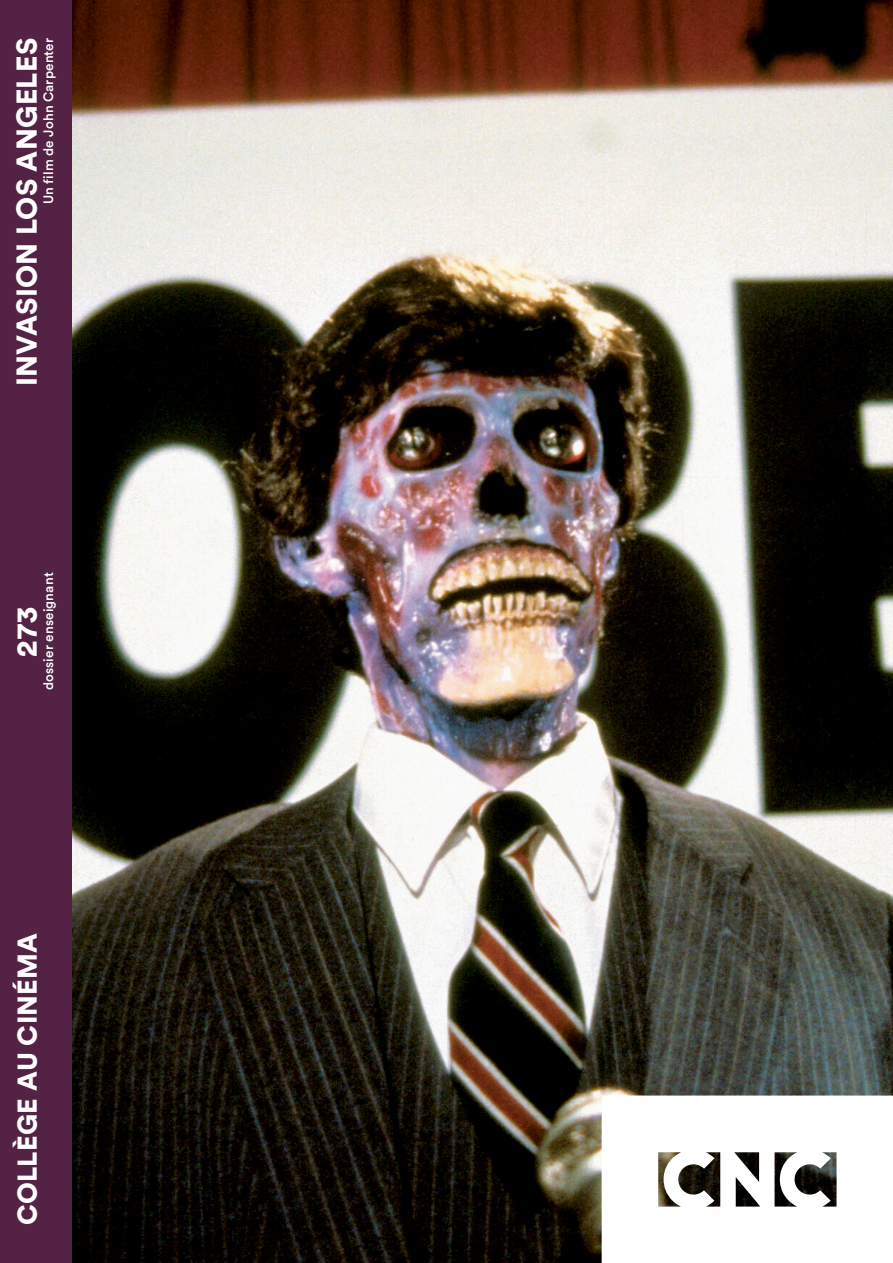
<style>
.page{position:relative;width:893px;height:1263px;background:#532244}
.page>*{position:absolute;margin:0;border:0;box-sizing:border-box;transform-origin:0 0}
.t1{font:900 29.4px "Circular Std";color:#fff}
.t2{font:900 28.5px "Circular Std";letter-spacing:.01em;color:#fff}
.t3{font:900 27px "Circular Std";letter-spacing:.01em;color:#fff}
.t4{font:500 13.5px "Circular Std";letter-spacing:.01em;color:#fff}
</style>
<div class="page">
<img style="left:72px;top:0;width:821px;height:1263px">
<svg style="left:602px;top:1095px;width:291px;height:168px;background:#e9e8e7"></svg>
<p class="t4" style="left:40px;top:204px;width:168px;rotate:-90deg">Un film de John Carpenter</p>
<p class="t2" style="left:8px;top:386px;width:350px;rotate:-90deg">INVASION LOS ANGELES</p>
<p class="t4" style="left:40px;top:690px;width:119px;rotate:-90deg">dossier enseignant</p>
<p class="t1" style="left:7px;top:656px;width:51px;rotate:-90deg">273</p>
<p class="t3" style="left:9px;top:1225px;width:294px;rotate:-90deg">COLLÈGE AU CINÉMA</p>
</div>
